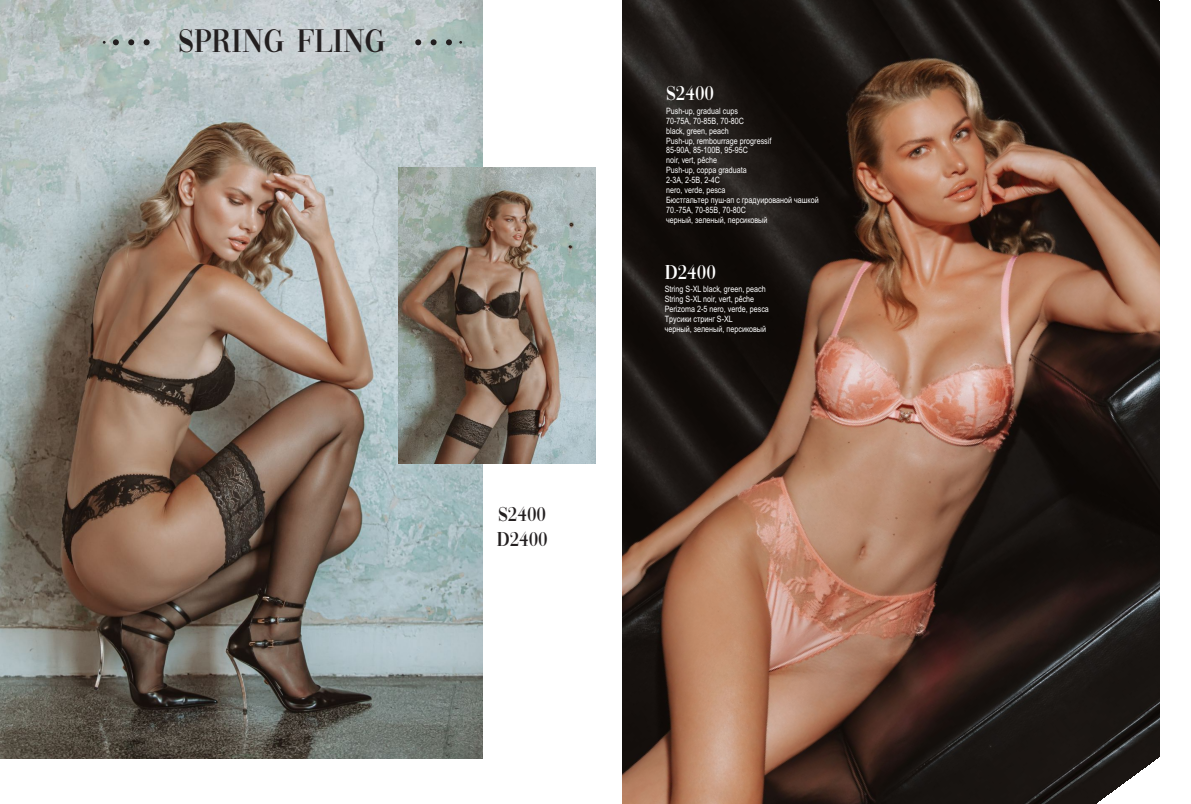
<style>
.page{position:relative;width:1191px;height:804px;background:#fff}
.page>*{position:absolute;margin:0;border:0;box-sizing:border-box;transform-origin:0 0}
.t1{font:34.04px "Vogue";color:#231f20}
.t2{font:21px "Vogue";color:#fff}
.t3{font:21px "Vogue";color:#231f20}
.t4{font:8.75px/9.9px "Arial Narrow";color:#fff}
</style>
<div class="page">
<img style="left:0;top:1px;width:482px;height:758px">
<img style="left:622px;top:1px;width:537px;height:803px">
<img style="left:398px;top:168px;width:197px;height:296px">
<svg style="left:113px;top:39px;width:6px;height:6px"></svg>
<svg style="left:128px;top:39px;width:6px;height:6px"></svg>
<svg style="left:144px;top:39px;width:6px;height:6px"></svg>
<svg style="left:446px;top:39px;width:6px;height:6px"></svg>
<svg style="left:430px;top:39px;width:6px;height:6px"></svg>
<svg style="left:415px;top:39px;width:6px;height:6px"></svg>
<h1 class="t1" style="left:178px;top:30px;width:208px">SPRING FLING</h1>
<h2 class="t3" style="left:498px;top:506px;width:50px">S2400</h2>
<h2 class="t3" style="left:497px;top:532px;width:53px">D2400</h2>
<h2 class="t2" style="left:666px;top:86px;width:50px">S2400</h2>
<p class="t4" style="left:666px;top:107px;width:154px">Push-up, gradual cups<br>70-75A, 70-85B, 70-80C<br>black, green, peach<br>Push-up, rembourrage progressif<br>85-90A, 85-100B, 95-95C<br>noir, vert, pêche<br>Push-up, coppa graduata<br>2-3A, 2-5B, 2-4C<br>nero, verde, pesca<br>Бюстгальтер пуш-ап с градуированой чашкой<br>70.-75A, 70-85B, 70-80C<br>черный, зеленый, персиковый</p>
<h2 class="t2" style="left:665px;top:265px;width:53px">D2400</h2>
<p class="t4" style="left:665px;top:285px;width:106px">String S-XL black, green, peach<br>String S-XL noir, vert, pêche<br>Perizoma 2-5 nero, verde, pesca<br>Трусики стринг S-XL<br>черный, зеленый, персиковый</p>
</div>
